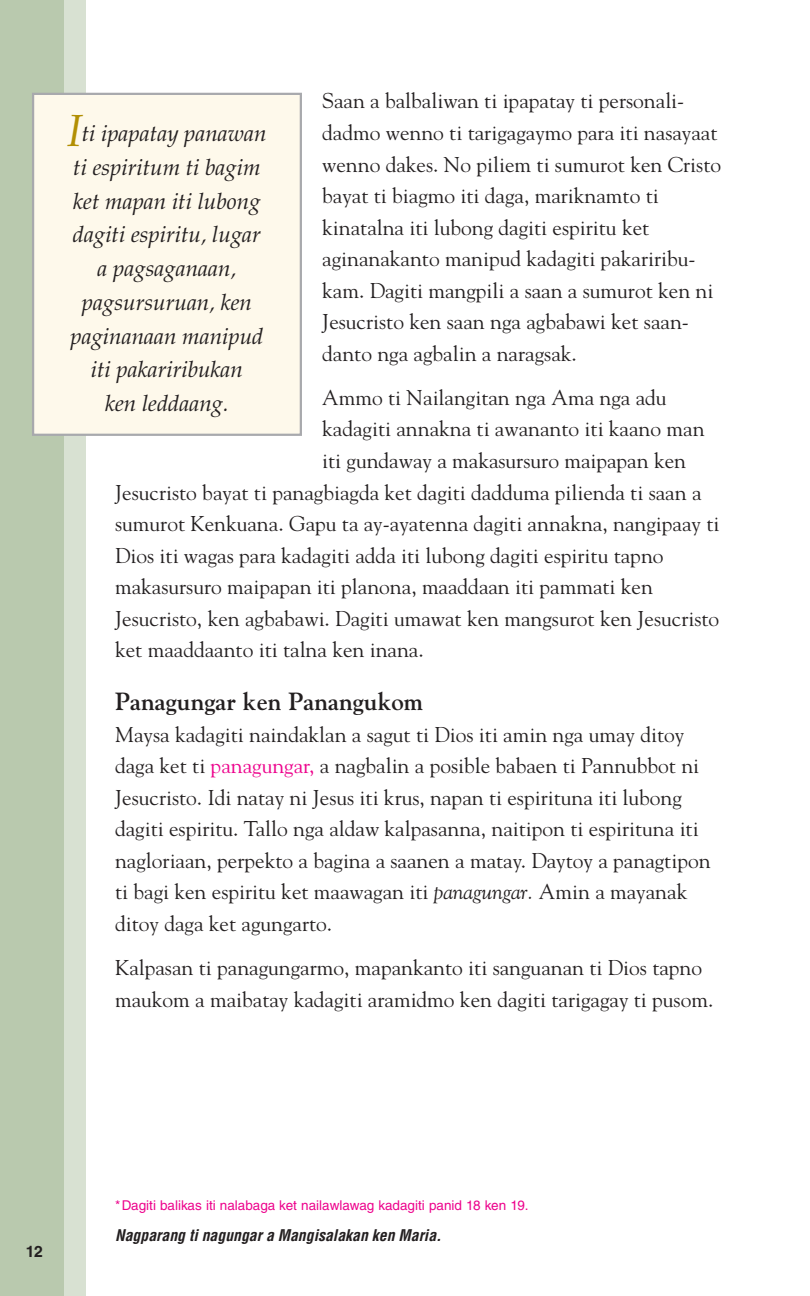
<style>
.page{position:relative;width:810px;height:1296px;background:#fff}
.page>*{position:absolute;margin:0;border:0;box-sizing:border-box;transform-origin:0 0}
.t1{font:700 24.75px "Goudy Oldstylelds Lat";color:#231f20}
.t2{font:italic 22.5px/33.8px "Palatinolds Lat";color:#231f20;text-align:center}
.t3{font:21.38px/31.5px "Goudy Oldstylelds Lat";color:#231f20}
.t4{font:italic 700 condensed 15.75px "Helveticalds Lat";color:#231f20}
.t5{font:700 15.75px "Helveticalds Lat";color:#231f20}
.t6{font:13.5px "Helveticalds Lat";color:#ed028c}
.s1{color:#ed028c}
.s2{font-style:italic}
.s3{font-size:45px;color:#b28f03}
</style>
<div class="page">
<div style="left:0;top:0;width:85px;height:1296px;background:#b9c9ae"></div>
<div style="left:64px;top:0;width:21px;height:1296px;background:#d8e1d2"></div>
<div style="left:33px;top:94px;width:268px;height:341px;background:#fef9eb"></div>
<div style="left:32px;top:93px;width:270px;height:343px;border:2px solid #a8a9ad"></div>
<p class="t3" style="left:322px;top:83px;width:400px">Saan a balbaliwan ti ipapatay ti personali&shy;dadmo wenno ti tarigagaymo para iti nasayaat wenno dakes. No piliem ti sumurot ken Cristo bayat ti biagmo iti daga, mariknamto ti kinatalna iti lubong dagiti espiritu ket aginanakanto manipud kadagiti pakariribu&shy;kam. Dagiti mangpili a saan a sumurot ken ni Jesucristo ken saan nga agbabawi ket saan&shy;danto nga agbalin a naragsak.</p>
<p class="t3" style="left:322px;top:380px;width:346px">Ammo ti Nailangitan nga Ama nga adu</p>
<p class="t3" style="left:322px;top:411px;width:384px">kadagiti annakna ti awananto iti kaano man</p>
<p class="t3" style="left:322px;top:443px;width:365px">iti gundaway a makasursuro maipapan ken</p>
<p class="t3" style="left:115px;top:474px;width:588px">Jesucristo bayat ti panagbiagda ket dagiti dadduma pilienda ti saan a</p>
<p class="t3" style="left:115px;top:506px;width:606px">sumurot Kenkuana. Gapu ta ay-ayatenna dagiti annakna, nangipaay ti</p>
<p class="t3" style="left:115px;top:537px;width:550px">Dios iti wagas para kadagiti adda iti lubong dagiti espiritu tapno</p>
<p class="t3" style="left:115px;top:569px;width:539px">makasursuro maipapan iti planona, maaddaan iti pammati ken</p>
<p class="t3" style="left:115px;top:600px;width:606px">Jesucristo, ken agbabawi. Dagiti umawat ken mangsurot ken Jesucristo</p>
<p class="t3" style="left:115px;top:632px;width:310px">ket maaddaanto iti talna ken inana.</p>
<p class="t1" style="left:115px;top:682px;width:310px">Panagungar ken Panangukom</p>
<p class="t3" style="left:115px;top:717px;width:597px">Maysa kadagiti naindaklan a sagut ti Dios iti amin nga umay ditoy daga ket ti <span class="s1">panagungar,</span> a nagbalin a posible babaen ti Pannubbot ni Jesucristo. Idi natay ni Jesus iti krus, napan ti espirituna iti lubong dagiti espiritu. Tallo nga aldaw kalpasanna, naitipon ti espirituna iti nagloriaan, perpekto a bagina a saanen a matay. Daytoy a panagtipon ti bagi ken espiritu ket maawagan iti <span class="s2">panagungar.</span> Amin a mayanak ditoy daga ket agungarto.</p>
<p class="t3" style="left:115px;top:950px;width:600px">Kalpasan ti panagungarmo, mapankanto iti sanguanan ti Dios tapno maukom a maibatay kadagiti aramidmo ken dagiti tarigagay ti pusom.</p>
<p class="t2" style="left:67px;top:115px;width:201px"><span class="s3">I</span>ti ipapatay panawan ti espiritum ti bagim ket mapan iti lubong dagiti espiritu, lugar a pagsaganaan, pagsursuruan, ken paginanaan manipud iti pakariribukan<br>ken leddaang.</p>
<p class="t5" style="left:26px;top:1239px;width:18px">12</p>
<p class="t6" style="left:115px;top:1195px;width:415px">*Dagiti balikas iti nalabaga ket nailawlawag kadagiti panid 18 ken 19.</p>
<p class="t4" style="left:115px;top:1221px;width:328px">Nagparang ti nagungar a Mangisalakan ken Maria.</p>
</div>
